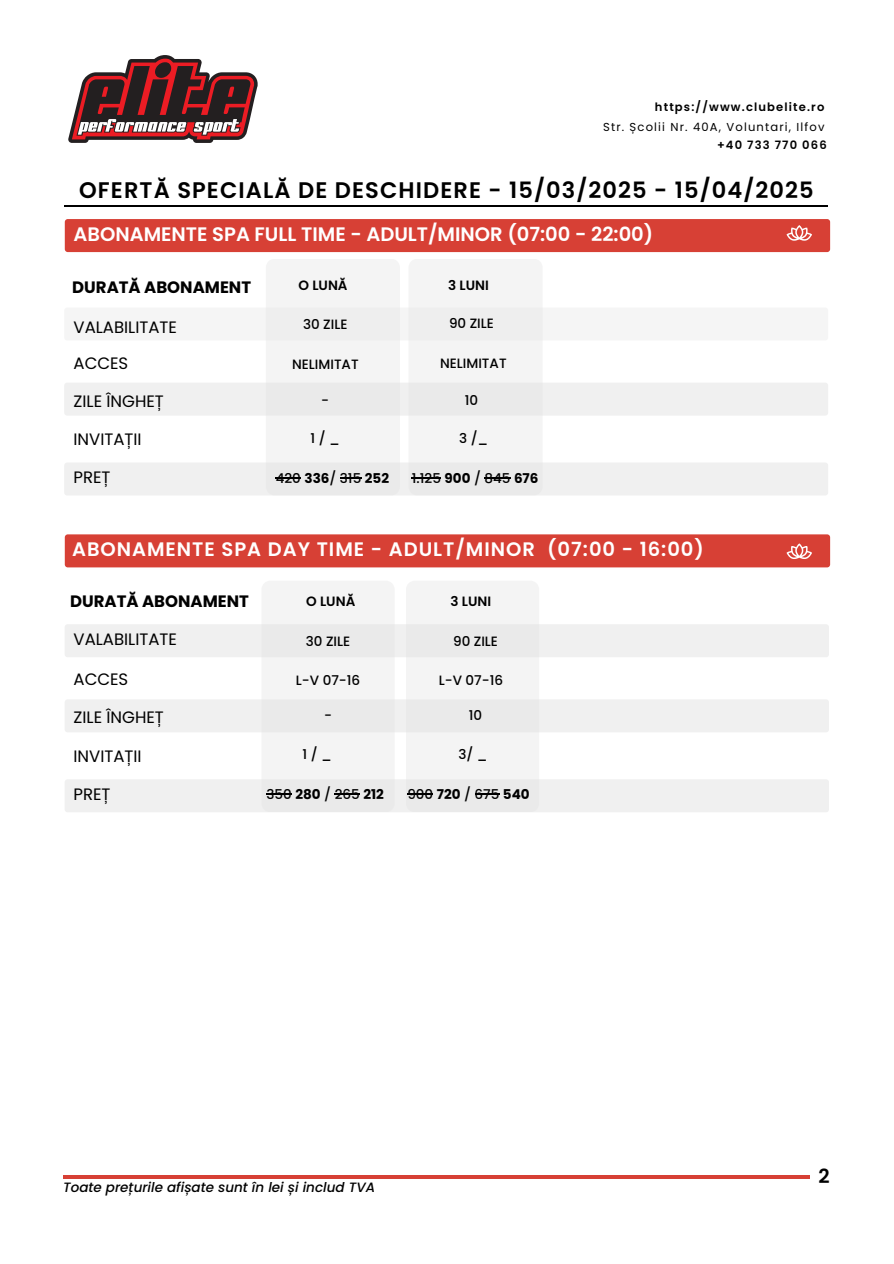
<style>
.page{position:relative;width:894px;height:1264px;background:#fff}
.page>*{position:absolute;margin:0;border:0;box-sizing:border-box;transform-origin:0 0}
.t1{font:600 22.5px "Poppins";letter-spacing:.05em;color:#000}
.t2{font:600 19.5px "Poppins";color:#fff}
.t3{font:600 19.5px "Poppins";letter-spacing:.05em;color:#fff}
.t4{font:600 19.5px "Poppins";color:#000}
.t5{font:16.5px/36px "Poppins";color:#000}
.t6{font:700 16.5px "Poppins";color:#000}
.t7{font:500 13.5px "Poppins";color:#000}
.t8{font:italic 500 13.5px "Poppins";color:#000}
.t9{font:600 13.5px "Poppins";color:#000}
.t10{font:11.55px/19.4px "Poppins";letter-spacing:.1em;color:#000;text-align:right}
.t11{font:600 11.55px "Poppins";letter-spacing:.1em;color:#000}
.s1{font-weight:600}
.s2{font-weight:700}
</style>
<div class="page">
<hr style="left:63px;top:1175px;width:746px;height:3px;background:#d74035">
<div style="left:65px;top:219px;width:764px;height:33px;background:#d74035;border-radius:3px"></div>
<div style="left:65px;top:534px;width:764px;height:33px;background:#d74035;border-radius:3px"></div>
<svg style="left:786px;top:543px;width:25px;height:16px"></svg>
<svg style="left:786px;top:225px;width:25px;height:16px"></svg>
<div style="left:64px;top:307px;width:763px;height:33px;background:#f0f0f0;border-radius:3px"></div>
<div style="left:64px;top:382px;width:763px;height:33px;background:#f0f0f0;border-radius:3px"></div>
<div style="left:64px;top:462px;width:763px;height:33px;background:#f0f0f0;border-radius:3px"></div>
<div style="left:65px;top:624px;width:763px;height:33px;background:#f0f0f0;border-radius:3px"></div>
<div style="left:65px;top:699px;width:763px;height:33px;background:#f0f0f0;border-radius:3px"></div>
<div style="left:65px;top:779px;width:763px;height:33px;background:#f0f0f0;border-radius:3px"></div>
<svg style="left:406px;top:581px;width:133px;height:214px"></svg>
<hr style="left:65px;top:205px;width:762px;height:1px;background:#000">
<svg style="left:68px;top:55px;width:189px;height:88px"></svg>
<hr style="left:407px;top:793px;width:26px;height:2px;background:#000">
<hr style="left:474px;top:793px;width:25px;height:2px;background:#000">
<svg style="left:261px;top:581px;width:133px;height:214px"></svg>
<svg style="left:408px;top:259px;width:134px;height:220px"></svg>
<svg style="left:266px;top:259px;width:134px;height:220px"></svg>
<p class="t10" style="left:603px;top:97px;width:223px"><span class="s1">https://www.clubelite.ro<br></span>Str. Școlii Nr. 40A, Voluntari, Ilfov</p>
<p class="t11" style="left:716px;top:137px;width:111px">+40 733 770 066</p>
<p class="t1" style="left:79px;top:174px;width:736px">OFERTĂ SPECIALĂ DE DESCHIDERE - 15/03/2025 - 15/04/2025</p>
<h5 class="t2" style="left:74px;top:220px;width:581px">ABONAMENTE SPA FULL TIME - ADULT/MINOR (07:00 - 22:00)</h5>
<p class="t6" style="left:72px;top:275px;width:180px">DURATĂ ABONAMENT</p>
<h3 class="t9" style="left:298px;top:276px;width:51px">O LUNĂ</h3>
<h5 class="t9" style="left:448px;top:276px;width:42px">3 LUNI</h5>
<h2 class="t5" style="left:74px;top:309px;width:105px">VALABILITATE<br>ACCES</h2>
<h2 class="t5" style="left:74px;top:383px;width:92px">ZILE ÎNGHEȚ</h2>
<h2 class="t5" style="left:74px;top:421px;width:69px">INVITAȚII</h2>
<h2 class="t5" style="left:74px;top:459px;width:38px">PREȚ</h2>
<h3 class="t7" style="left:303px;top:314px;width:46px">30 ZILE</h3>
<h6 class="t7" style="left:449px;top:314px;width:46px">90 ZILE</h6>
<h4 class="t7" style="left:292px;top:355px;width:68px">NELIMITAT</h4>
<h5 class="t7" style="left:440px;top:354px;width:68px">NELIMITAT</h5>
<h4 class="t7" style="left:321px;top:391px;width:9px">-</h4>
<h6 class="t7" style="left:464px;top:390px;width:15px">10</h6>
<h5 class="t7" style="left:310px;top:429px;width:31px">1/_</h5>
<p class="t7" style="left:459px;top:429px;width:31px">3 /_</p>
<h5 class="t7" style="left:276px;top:469px;width:115px">420 <span class="s2">336</span>/ 315 <span class="s2">252</span></h5>
<h5 class="t7" style="left:412px;top:469px;width:128px">1.125 <span class="s2">900</span> / 845 <span class="s2">676</span></h5>
<p class="t3" style="left:72px;top:536px;width:633px">ABONAMENTE SPA DAY TIME - ADULT/MINOR (07:00 - 16:00)</p>
<p class="t6" style="left:70px;top:589px;width:180px">DURATĂ ABONAMENT</p>
<h2 class="t5" style="left:74px;top:621px;width:105px">VALABILITATE</h2>
<h2 class="t5" style="left:74px;top:661px;width:56px">ACCES</h2>
<h2 class="t5" style="left:74px;top:699px;width:92px">ZILE ÎNGHEȚ</h2>
<h2 class="t5" style="left:74px;top:738px;width:69px">INVITAȚII</h2>
<h2 class="t5" style="left:74px;top:776px;width:38px">PREȚ</h2>
<h5 class="t9" style="left:306px;top:592px;width:51px">O LUNĂ</h5>
<h5 class="t9" style="left:450px;top:592px;width:42px">3 LUNI</h5>
<h5 class="t7" style="left:306px;top:631px;width:46px">30 ZILE</h5>
<p class="t7" style="left:296px;top:670px;width:66px">L-V 07-16</p>
<h6 class="t7" style="left:438px;top:670px;width:66px">L-V 07-16</h6>
<h5 class="t7" style="left:324px;top:705px;width:9px">-</h5>
<h6 class="t7" style="left:468px;top:705px;width:15px">10</h6>
<h5 class="t7" style="left:453px;top:631px;width:46px">90 ZILE</h5>
<h6 class="t7" style="left:302px;top:744px;width:31px">1/_</h6>
<p class="t7" style="left:458px;top:744px;width:31px">3/ _</p>
<p class="t7" style="left:266px;top:784px;width:119px">350 <span class="s2">280</span> / 265 <span class="s2">212</span></p>
<h5 class="t7" style="left:407px;top:785px;width:124px">900 <span class="s2">720</span> / 675 <span class="s2">540</span></h5>
<h6 class="t8" style="left:63px;top:1177px;width:313px">Toate prețurile afișate sunt în lei și includ TVA</h6>
<h1 class="t4" style="left:818px;top:1162px;width:13px">2</h1>
</div>
